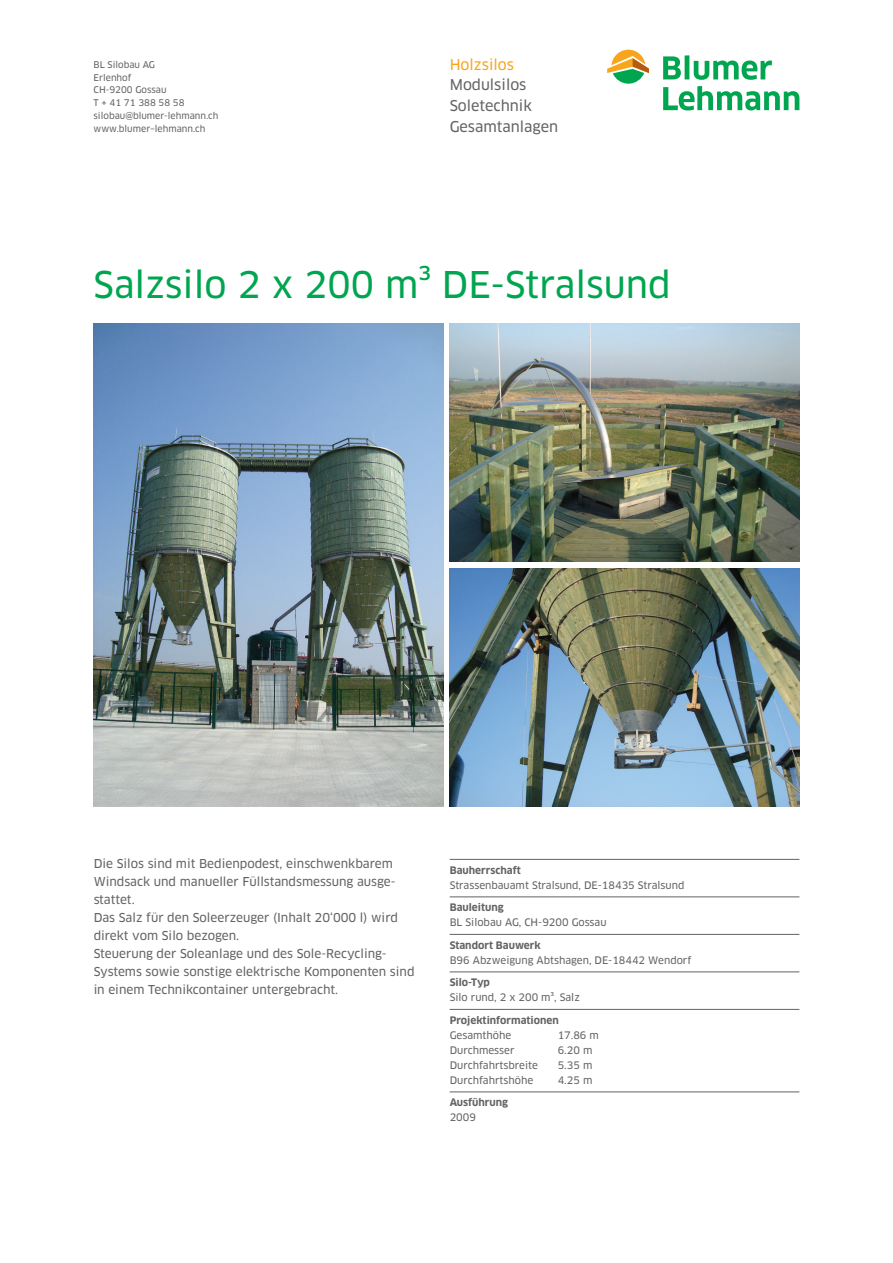
<style>
.page{position:relative;width:893px;height:1263px;background:#fff}
.page>*{position:absolute;margin:0;border:0;box-sizing:border-box;transform-origin:0 0}
.t1{font:36px "Clan OT News";color:#00a54f}
.t2{font:14.55px/20.7px "Clan OT News";color:#636366}
.t3{font:14.55px "Clan OT News";color:#f9a51b}
.t4{font:12px/18px "Clan OT News";color:#636366}
.t5{font:10.2px "Clan OT News";color:#636366}
.t6{font:700 10.2px "Clan OT";color:#636366}
.t7{font:9px/12.8px "Clan OT News";color:#636366}
</style>
<div class="page">
<hr style="left:450px;top:859px;width:349px;height:1px;background:#636366">
<hr style="left:450px;top:896px;width:349px;height:1px;background:#636366">
<hr style="left:450px;top:934px;width:349px;height:1px;background:#636366">
<hr style="left:450px;top:971px;width:349px;height:1px;background:#636366">
<hr style="left:450px;top:1009px;width:349px;height:1px;background:#636366">
<hr style="left:450px;top:1091px;width:349px;height:1px;background:#636366">
<img style="left:94px;top:323px;width:349px;height:484px">
<img style="left:450px;top:323px;width:349px;height:239px">
<img style="left:450px;top:568px;width:349px;height:239px">
<svg style="left:663px;top:56px;width:18px;height:23px"></svg>
<hr style="left:685px;top:55px;width:4px;height:24px;background:#00a54f">
<svg style="left:694px;top:61px;width:78px;height:19px"></svg>
<svg style="left:663px;top:86px;width:136px;height:24px"></svg>
<svg style="left:607px;top:50px;width:42px;height:34px"></svg>
<p class="t7" style="left:94px;top:58px;width:126px">BL Silobau AG<br>Erlenhof<br>CH-9200 Gossau<br>T + 41 71 388 58 58 silobau@blumer-lehmann.ch www.blumer–lehmann.ch</p>
<p class="t3" style="left:450px;top:56px;width:66px">Holzsilos</p>
<p class="t2" style="left:450px;top:75px;width:110px">Modulsilos<br>Soletechnik<br>Gesamtanlagen</p>
<h1 class="t1" style="left:94px;top:263px;width:579px">Salzsilo 2 x 200 m³ DE-Stralsund</h1>
<p class="t4" style="left:94px;top:855px;width:322px">Die Silos sind mit Bedienpodest, einschwenkbarem Windsack und manueller Füllstandsmessung ausge&shy;stattet.<br>Das Salz für den Soleerzeuger (Inhalt 20‘000 l) wird direkt vom Silo bezogen.<br>Steuerung der Soleanlage und des Sole-Recycling-Systems sowie sonstige elektrische Komponenten sind in einem Technikcontainer untergebracht.</p>
<p class="t6" style="left:450px;top:864px;width:73px">Bauherrschaft</p>
<p class="t5" style="left:450px;top:879px;width:236px">Strassenbauamt Stralsund, DE-18435 Stralsund</p>
<p class="t6" style="left:450px;top:901px;width:56px">Bauleitung</p>
<p class="t5" style="left:450px;top:916px;width:158px">BL Silobau AG, CH-9200 Gossau</p>
<p class="t6" style="left:450px;top:939px;width:93px">Standort Bauwerk</p>
<p class="t5" style="left:450px;top:954px;width:243px">B96 Abzweigung Abtshagen, DE-18442 Wendorf</p>
<p class="t6" style="left:450px;top:976px;width:42px">Silo-Typ</p>
<p class="t5" style="left:450px;top:991px;width:132px">Silo rund, 2 x 200 m³, Salz</p>
<p class="t6" style="left:450px;top:1014px;width:111px">Projektinformationen</p>
<p class="t5" style="left:450px;top:1029px;width:63px">Gesamthöhe</p>
<p class="t5" style="left:558px;top:1029px;width:43px">17.86 m</p>
<p class="t5" style="left:450px;top:1044px;width:66px">Durchmesser</p>
<p class="t5" style="left:558px;top:1044px;width:36px">6.20 m</p>
<p class="t5" style="left:450px;top:1059px;width:90px">Durchfahrtsbreite</p>
<p class="t5" style="left:558px;top:1059px;width:36px">5.35 m</p>
<p class="t5" style="left:450px;top:1074px;width:85px">Durchfahrtshöhe</p>
<p class="t5" style="left:558px;top:1074px;width:36px">4.25 m</p>
<p class="t6" style="left:450px;top:1096px;width:60px">Ausführung</p>
<p class="t5" style="left:450px;top:1111px;width:28px">2009</p>
</div>
